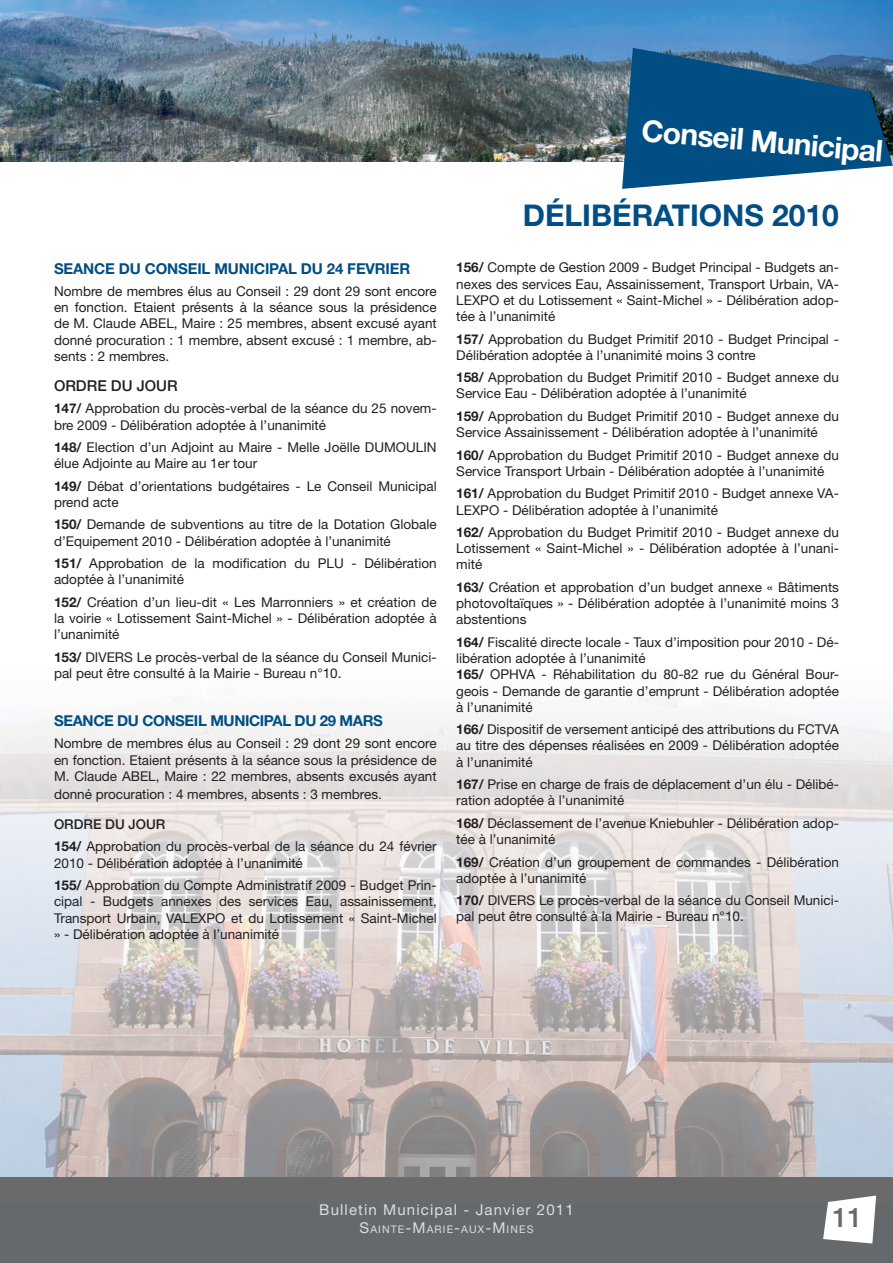
<style>
.page{position:relative;width:893px;height:1263px;background:#fff}
.page>*{position:absolute;margin:0;border:0;box-sizing:border-box;transform-origin:0 0}
.t1{font:700 30px "Helvetica Neue LT Std";color:#004e83}
.t2{font:700 30px "Helvetica Neue LT Std";color:#fff}
.t3{font:500 27px "Helvetica Neue LT Std";color:#66696c}
.t4{font:700 15px "Helvetica Neue LT Std";letter-spacing:-.01em;color:#004e83}
.t5{font:15px "Helvetica Neue LT Std";letter-spacing:.075em;color:#dcdddf}
.t6{font:500 15px "Helvetica Neue LT Std";color:#231f20}
.t7{font:13.5px/16.2px "Helvetica Neue LT Std";color:#231f20}
.t8{font:500 13.5px "Helvetica Neue LT Std";color:#231f20}
.t9{font:10.5px "Helvetica Neue LT Std";letter-spacing:.105em;color:#dcdddf}
.s1{font-weight:700}
.s2{font-size:15px}
</style>
<div class="page">
<img style="left:0;top:0;width:893px;height:161px">
<img style="left:0;top:699px;width:893px;height:479px">
<svg style="left:622px;top:48px;width:271px;height:141px;background:#25638e"></svg>
<div style="left:0;top:1178px;width:893px;height:85px;background:#6a6a6a"></div>
<div style="left:0;top:1204px;width:893px;height:59px;background:#66696c"></div>
<svg style="left:823px;top:1196px;width:53px;height:47px;background:#e4e5e5"></svg>
<p class="t2" style="left:643px;top:112px;width:254px;rotate:5deg">C ONSEILMUNICIPAL</p>
<p class="t4" style="left:54px;top:259px;width:114px">SEANCE DU CONS</p>
<p class="t4" style="left:188px;top:259px;width:222px">EIL MUNICIPAL DU 24 FEVRI ER</p>
<p class="t7" style="left:54px;top:283px;width:384px;text-align:justify">Nombre de membres élus au Conseil : 29 dont 29 sont encore en fonction. Etaient présents à la séance sous la présidence de M. Claude ABEL, Maire : 25 membres, absent excusé ayant donné procuration : 1 membre, absent excusé : 1 membre, ab&shy;sents : 2 membres.</p>
<p class="t6" style="left:54px;top:377px;width:125px">ORDRE DU JOUR</p>
<p class="t7" style="left:54px;top:400px;width:384px"><span class="s1">147/</span> Approbation du procès-verbal de la séance du 25 novem&shy;bre 2009 - Délibération adoptée à l’unanimité</p>
<p class="t7" style="left:54px;top:439px;width:384px"><span class="s1">148/</span> Election d’un Adjoint au Maire - Melle Joëlle DUMOULIN élue Adjointe au Maire au 1er tour</p>
<p class="t7" style="left:54px;top:478px;width:384px"><span class="s1">149/</span> Débat d’orientations budgétaires - Le Conseil Municipal prend acte</p>
<p class="t7" style="left:54px;top:516px;width:384px"><span class="s1">150/</span> Demande de subventions au titre de la Dotation Globale d’Equipement 2010 - Délibération adoptée à l’unanimité</p>
<p class="t7" style="left:54px;top:555px;width:384px"><span class="s1">151/</span> Approbation de la modification du PLU - Délibération adoptée à l’unanimité</p>
<p class="t7" style="left:54px;top:594px;width:384px;text-align:justify"><span class="s1">152/</span> Création d’un lieu-dit « Les Marronniers » et création de la voirie « Lotissement Saint-Michel » - Délibération adoptée à l’unanimité</p>
<p class="t7" style="left:54px;top:649px;width:384px"><span class="s1">153/</span> DIVERS Le procès-verbal de la séance du Conseil Munici&shy;pal peut être consulté à la Mairie - Bureau n°10.</p>
<p class="t4" style="left:54px;top:711px;width:111px">SEANCE DU CONS</p>
<p class="t4" style="left:185px;top:711px;width:180px">EIL MUNICIPAL DU 29 MARS</p>
<p class="t7" style="left:54px;top:735px;width:384px;text-align:justify">Nombre de membres élus au Conseil : 29 dont 29 sont encore en fonction. Etaient présents à la séance sous la présidence de M. Claude ABEL, Maire : 22 membres, absents excusés ayant</p>
<p class="t7" style="left:54px;top:786px;width:329px">donné procuration : 4 membres, absents : 3 membres.</p>
<p class="t8" style="left:54px;top:816px;width:113px">ORDRE DU JOUR</p>
<p class="t7" style="left:54px;top:838px;width:384px"><span class="s1">154/</span> Approbation du procès-verbal de la séance du 24 février<br>2010 - Délibération adoptée à l’unanimité</p>
<p class="t7" style="left:54px;top:877px;width:384px;text-align:justify"><span class="s1">155/</span> Approbation du Compte Administratif 2009 - Budget Prin&shy;cipal - Budgets annexes des services Eau, assainissement, Transport Urbain, VALEXPO et du Lotissement « Saint-Michel » - Délibération adoptée à l’unanimité</p>
<p class="t1" style="left:523px;top:196px;width:318px">DÉLIBÉRATIONS 2010</p>
<p class="t7" style="left:456px;top:259px;width:384px;text-align:justify"><span class="s1">156/</span> Compte de Gestion 2009 - Budget Principal - Budgets an&shy;nexes des services Eau, Assainissement, Transport Urbain, VA-LEXPO et du Lotissement « Saint-Michel » - Délibération adop&shy;tée à l’unanimité</p>
<p class="t7" style="left:456px;top:330px;width:384px"><span class="s1">157/</span> Approbation du Budget Primitif 2010 - Budget Principal -<br>Délibération adoptée à l’unanimité moins 3 contre</p>
<p class="t7" style="left:456px;top:369px;width:384px"><span class="s1">158/</span> Approbation du Budget Primitif 2010 - Budget annexe du<br>Service Eau - Délibération adoptée à l’unanimité</p>
<p class="t7" style="left:456px;top:408px;width:384px"><span class="s1">159/</span> Approbation du Budget Primitif 2010 - Budget annexe du<br>Service Assainissement - Délibération adoptée à l’unanimité</p>
<p class="t7" style="left:456px;top:447px;width:384px"><span class="s1">160/</span> Approbation du Budget Primitif 2010 - Budget annexe du<br>Service Transport Urbain - Délibération adoptée à l’unanimité</p>
<p class="t7" style="left:456px;top:485px;width:384px"><span class="s1">161/</span> Approbation du Budget Primitif 2010 - Budget annexe VA-<br>LEXPO - Délibération adoptée à l’unanimité</p>
<p class="t7" style="left:456px;top:524px;width:384px;text-align:justify"><span class="s1">162/</span> Approbation du Budget Primitif 2010 - Budget annexe du Lotissement « Saint-Michel » - Délibération adoptée à l’unani&shy;mité</p>
<p class="t7" style="left:456px;top:579px;width:384px;text-align:justify"><span class="s1">163/</span> Création et approbation d’un budget annexe « Bâtiments photovoltaïques » - Délibération adoptée à l’unanimité moins 3 abstentions</p>
<p class="t7" style="left:456px;top:634px;width:384px"><span class="s1">164/</span> Fiscalité directe locale - Taux d’imposition pour 2010 - Dé&shy;libération adoptée à l’unanimité</p>
<p class="t7" style="left:456px;top:666px;width:384px;text-align:justify"><span class="s1">165/</span> OPHVA - Réhabilitation du 80-82 rue du Général Bour&shy;geois - Demande de garantie d’emprunt - Délibération adoptée à l’unanimité</p>
<p class="t7" style="left:456px;top:721px;width:384px;text-align:justify"><span class="s1">166/</span> Dispositif de versement anticipé des attributions du FCTVA au titre des dépenses réalisées en 2009 - Délibération adoptée à l’unanimité</p>
<p class="t7" style="left:456px;top:776px;width:384px"><span class="s1">167/</span> Prise en charge de frais de déplacement d’un élu - Délibé&shy;ration adoptée à l’unanimité</p>
<p class="t7" style="left:456px;top:815px;width:384px"><span class="s1">168/</span> Déclassement de l’avenue Kniebuhler - Délibération adop&shy;tée à l’unanimité</p>
<p class="t7" style="left:456px;top:853px;width:384px"><span class="s1">169/</span> Création d’un groupement de commandes - Délibération adoptée à l’unanimité</p>
<p class="t7" style="left:456px;top:892px;width:384px"><span class="s1">170/</span> DIVERS Le procès-verbal de la séance du Conseil Munici&shy;pal peut être consulté à la Mairie - Bureau n°10.</p>
<p class="t5" style="left:319px;top:1201px;width:256px">Bulletin Municipal - Janvier 2011</p>
<p class="t9" style="left:359px;top:1223px;width:175px"><span class="s2">S</span>AINTE<span class="s2">-M</span>ARIE<span class="s2">-</span>AUX<span class="s2">-M</span>INES</p>
<p class="t3" style="left:832px;top:1201px;width:32px">11</p>
</div>
